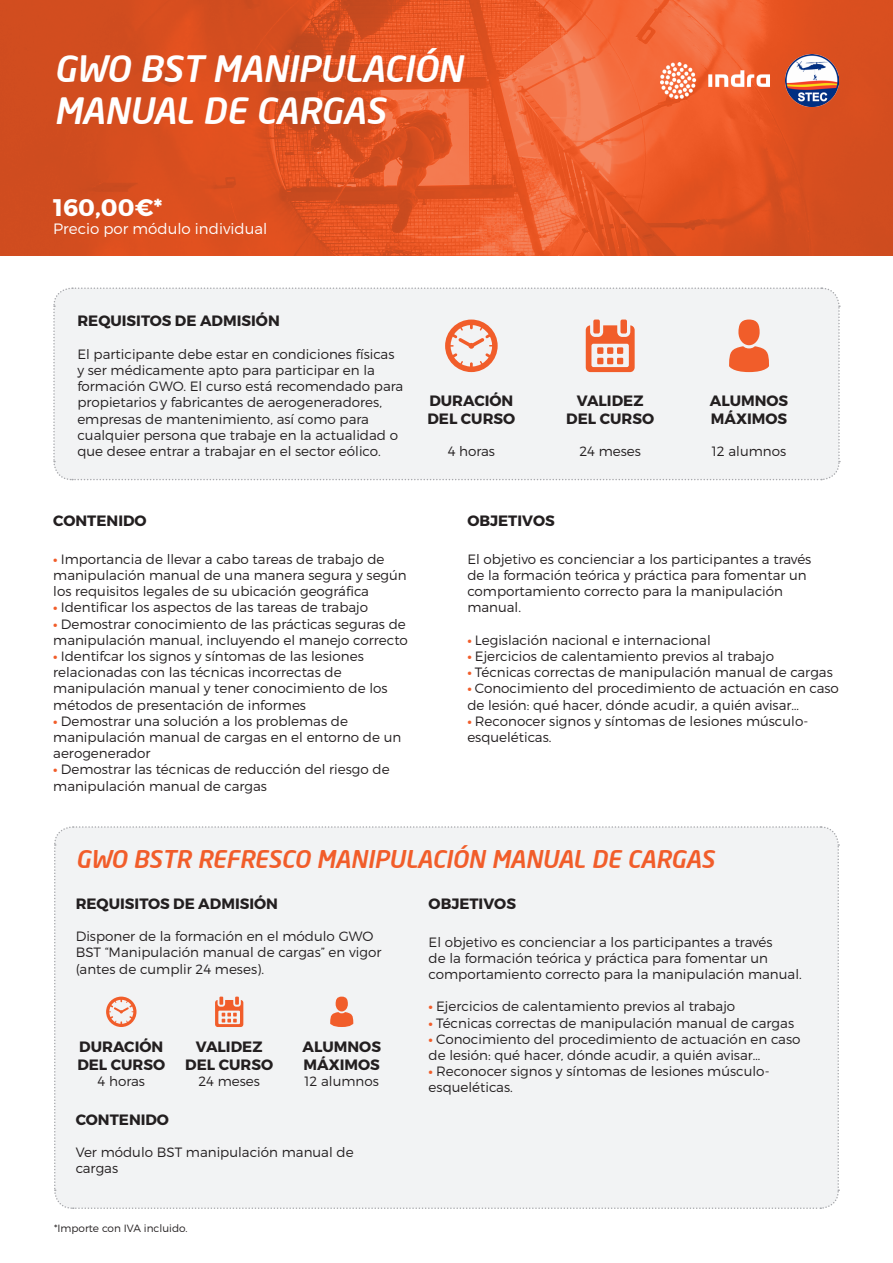
<style>
.page{position:relative;width:893px;height:1263px;background:#fff}
.page>*{position:absolute;margin:0;border:0;box-sizing:border-box;transform-origin:0 0}
.t1{font:italic 500 35.7px/42.8px "Neo Sans Intel";color:#fff}
.t2{font:italic 500 24px "Neo Sans Intel";color:#f15d2a}
.t3{font:700 24px "Montserrat";color:#fff}
.t4{font:700 15px "Montserrat";color:#231f20}
.t5{font:300 15px "Montserrat";color:#fff}
.t6{font:300 13.5px/16.2px "Montserrat";color:#231f20}
.t7{font:300 10.5px "Montserrat";color:#231f20}
.s1{font-weight:700;color:#f15d2a}
</style>
<div class="page">
<svg style="left:0;top:0;width:893px;height:256px;background:#df5626"></svg>
<div style="left:53px;top:287px;width:787px;height:194px;background:#f2f3f4"></div>
<div style="left:593px;top:319px;width:7px;height:14px;background:#f15d2a;border-radius:2px"></div>
<div style="left:620px;top:319px;width:7px;height:14px;background:#f15d2a;border-radius:2px"></div>
<div style="left:54px;top:826px;width:786px;height:383px;background:#f2f3f4"></div>
<img style="left:661px;top:63px;width:108px;height:35px">
<img style="left:786px;top:54px;width:53px;height:53px">
<p class="t1" style="left:54px;top:46px;width:410px">GWO BST MANIPULACIÓN<br>MANUAL DE CARGAS</p>
<p class="t3" style="left:53px;top:193px;width:111px">160,00€*</p>
<p class="t5" style="left:53px;top:220px;width:215px">Precio por módulo individual</p>
<p class="t4" style="left:77px;top:312px;width:204px">REQUISITOS DE ADMISIÓN</p>
<p class="t6" style="left:77px;top:346px;width:327px">El participante debe estar en condiciones físicas y ser médicamente apto para participar en la formación GWO. El curso está recomendado para propietarios y fabricantes de aerogeneradores, empresas de mantenimiento, así como para cualquier persona que trabaje en la actualidad o que desee entrar a trabajar en el sector eólico.</p>
<p class="t4" style="left:429px;top:391px;width:86px">DURACIÓN</p>
<p class="t4" style="left:427px;top:409px;width:89px">DEL CURSO</p>
<p class="t6" style="left:448px;top:443px;width:49px">4 horas</p>
<p class="t4" style="left:577px;top:391px;width:68px">VALIDEZ</p>
<p class="t4" style="left:566px;top:409px;width:89px">DEL CURSO</p>
<p class="t6" style="left:579px;top:443px;width:63px">24 meses</p>
<p class="t4" style="left:710px;top:391px;width:80px">ALUMNOS</p>
<p class="t4" style="left:711px;top:409px;width:78px">MÁXIMOS</p>
<p class="t6" style="left:712px;top:443px;width:76px">12 alumnos</p>
<p class="t4" style="left:53px;top:511px;width:95px">CONTENIDO</p>
<p class="t6" style="left:53px;top:550px;width:355px"><span class="s1">•</span> Importancia de llevar a cabo tareas de trabajo de manipulación manual de una manera segura y según los requisitos legales de su ubicación geográfica</p>
<p class="t6" style="left:53px;top:599px;width:316px"><span class="s1">•</span> Identificar los aspectos de las tareas de trabajo</p>
<p class="t6" style="left:53px;top:615px;width:356px"><span class="s1">•</span> Demostrar conocimiento de las prácticas seguras de manipulación manual, incluyendo el manejo correcto</p>
<p class="t6" style="left:53px;top:648px;width:336px"><span class="s1">•</span> Identifcar los signos y síntomas de las lesiones relacionadas con las técnicas incorrectas de manipulación manual y tener conocimiento de los métodos de presentación de informes</p>
<p class="t6" style="left:53px;top:712px;width:350px"><span class="s1">•</span> Demostrar una solución a los problemas de manipulación manual de cargas en el entorno de un aerogenerador</p>
<p class="t6" style="left:53px;top:761px;width:338px"><span class="s1">•</span> Demostrar las técnicas de reducción del riesgo de manipulación manual de cargas</p>
<p class="t4" style="left:467px;top:511px;width:89px">OBJETIVOS</p>
<p class="t6" style="left:467px;top:550px;width:346px">El objetivo es concienciar a los participantes a través de la formación teórica y práctica para fomentar un comportamiento correcto para la manipulación</p>
<p class="t6" style="left:467px;top:599px;width:55px">manual.</p>
<p class="t6" style="left:467px;top:631px;width:245px"><span class="s1">•</span> Legislación nacional e internacional</p>
<p class="t6" style="left:467px;top:648px;width:308px"><span class="s1">•</span> Ejercicios de calentamiento previos al trabajo</p>
<p class="t6" style="left:467px;top:664px;width:367px"><span class="s1">•</span> Técnicas correctas de manipulación manual de cargas</p>
<p class="t6" style="left:467px;top:680px;width:373px"><span class="s1">•</span> Conocimiento del procedimiento de actuación en caso de lesión: qué hacer, dónde acudir, a quién avisar…</p>
<p class="t6" style="left:467px;top:712px;width:342px"><span class="s1">•</span> Reconocer signos y síntomas de lesiones músculo&shy;esqueléticas.</p>
<p class="t2" style="left:76px;top:844px;width:640px">GWO BSTR REFRESCO MANIPULACIÓN MANUAL DE CARGAS</p>
<p class="t4" style="left:76px;top:894px;width:204px">REQUISITOS DE ADMISIÓN</p>
<p class="t6" style="left:76px;top:928px;width:307px">Disponer de la formación en el módulo GWO<br>BST “Manipulación manual de cargas” en vigor (antes de cumplir 24 meses).</p>
<p class="t4" style="left:429px;top:894px;width:89px">OBJETIVOS</p>
<p class="t6" style="left:429px;top:933px;width:375px">El objetivo es concienciar a los participantes a través<br>de la formación teórica y práctica para fomentar un comportamiento correcto para la manipulación manual.</p>
<p class="t6" style="left:429px;top:998px;width:308px"><span class="s1">•</span> Ejercicios de calentamiento previos al trabajo</p>
<p class="t6" style="left:429px;top:1014px;width:367px"><span class="s1">•</span> Técnicas correctas de manipulación manual de cargas</p>
<p class="t6" style="left:429px;top:1031px;width:373px"><span class="s1">•</span> Conocimiento del procedimiento de actuación en caso de lesión: qué hacer, dónde acudir, a quién avisar…</p>
<p class="t6" style="left:429px;top:1063px;width:342px"><span class="s1">•</span> Reconocer signos y síntomas de lesiones músculo&shy;esqueléticas.</p>
<p class="t4" style="left:79px;top:1037px;width:86px">DURACIÓN</p>
<p class="t4" style="left:77px;top:1055px;width:89px">DEL CURSO</p>
<p class="t6" style="left:98px;top:1073px;width:49px">4 horas</p>
<p class="t4" style="left:196px;top:1037px;width:68px">VALIDEZ</p>
<p class="t4" style="left:185px;top:1055px;width:89px">DEL CURSO</p>
<p class="t6" style="left:198px;top:1073px;width:63px">24 meses</p>
<p class="t4" style="left:302px;top:1037px;width:80px">ALUMNOS</p>
<p class="t4" style="left:304px;top:1055px;width:78px">MÁXIMOS</p>
<p class="t6" style="left:305px;top:1073px;width:76px">12 alumnos</p>
<p class="t4" style="left:76px;top:1110px;width:95px">CONTENIDO</p>
<p class="t6" style="left:76px;top:1144px;width:279px">Ver módulo BST manipulación manual de cargas</p>
<p class="t7" style="left:54px;top:1222px;width:135px">*Importe con IVA incluido.</p>
</div>
